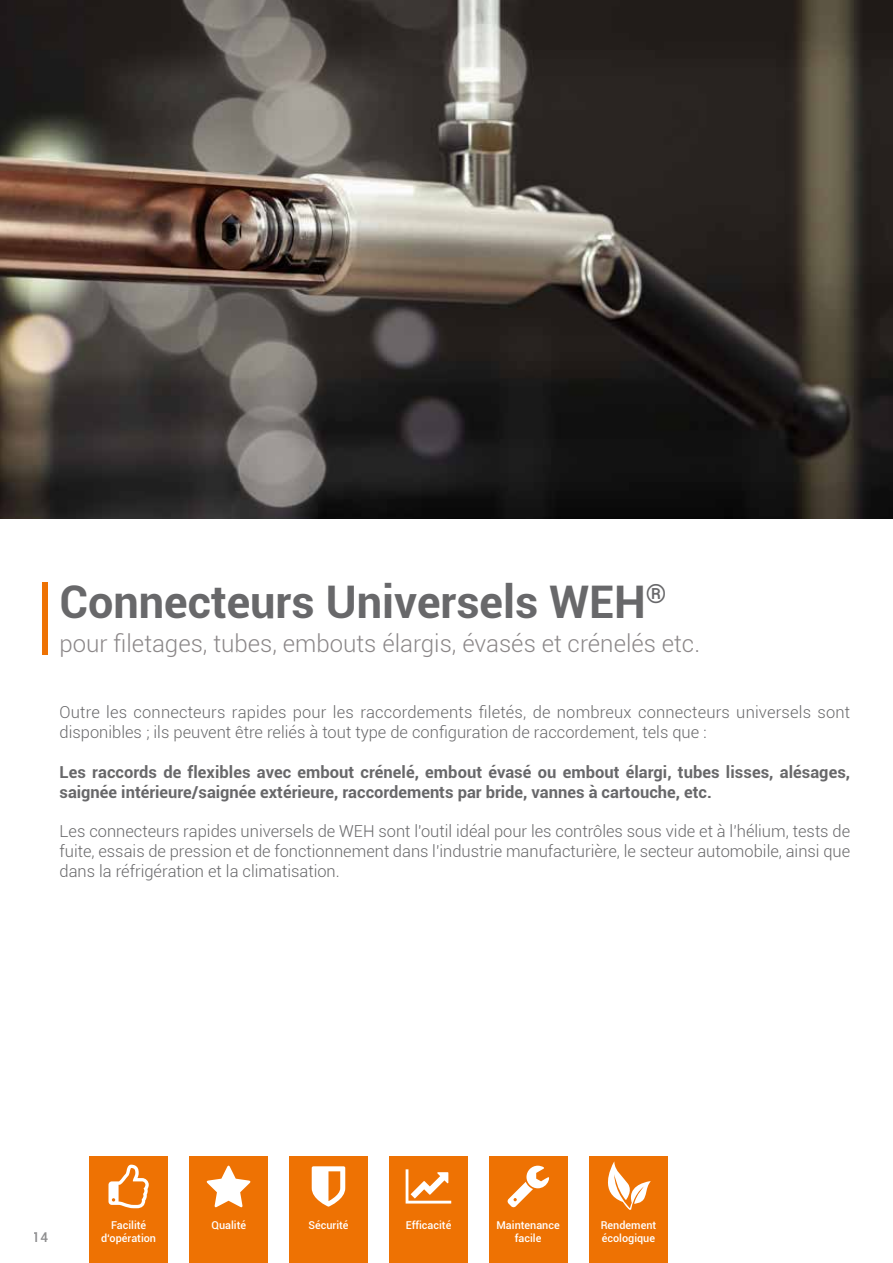
<style>
.page{position:relative;width:893px;height:1263px;background:#fff}
.page>*{position:absolute;margin:0;border:0;box-sizing:border-box;transform-origin:0 0}
.t1{font:700 45px "Roboto";color:#68686a}
.t2{font:300 24px "Roboto";color:#8b8788}
.t3{font:300 16.5px/19.8px "Roboto";color:#68686a}
.t4{font:700 16.5px/19.8px "Roboto";color:#68686a}
.t5{font:500 13.5px "Roboto";color:#68686a}
.t6{font:500 10.8px/13px "Roboto";color:#fff;text-align:center}
</style>
<div class="page">
<div style="left:43px;top:583px;width:5px;height:72px;background:#ee7203"></div>
<div style="left:589px;top:1157px;width:79px;height:106px;background:#ee7203"></div>
<div style="left:289px;top:1157px;width:79px;height:106px;background:#ee7203"></div>
<svg style="left:312px;top:1166px;width:33px;height:40px"></svg>
<div style="left:189px;top:1157px;width:79px;height:106px;background:#ee7203"></div>
<svg style="left:207px;top:1166px;width:43px;height:41px"></svg>
<div style="left:389px;top:1157px;width:79px;height:106px;background:#ee7203"></div>
<svg style="left:406px;top:1169px;width:45px;height:34px"></svg>
<div style="left:89px;top:1157px;width:79px;height:106px;background:#ee7203"></div>
<svg style="left:108px;top:1164px;width:41px;height:44px"></svg>
<div style="left:489px;top:1157px;width:79px;height:106px;background:#ee7203"></div>
<svg style="left:508px;top:1166px;width:41px;height:41px"></svg>
<svg style="left:608px;top:1161px;width:43px;height:49px"></svg>
<img style="left:0;top:0;width:893px;height:519px">
<h1 class="t1" style="left:60px;top:571px;width:608px">Connecteurs Universels WEH<sup>®</sup></h1>
<h2 class="t2" style="left:60px;top:626px;width:642px">pour filetages, tubes, embouts élargis, évasés et crénelés etc.</h2>
<p class="t3" style="left:60px;top:702px;width:792px">Outre les connecteurs rapides pour les raccordements filetés, de nombreux connecteurs universels sont disponibles ; ils peuvent être reliés à tout type de configuration de raccordement, tels que :</p>
<p class="t4" style="left:60px;top:761px;width:792px">Les raccords de flexibles avec embout crénelé, embout évasé ou embout élargi, tubes lisses, alésages, saignée intérieure/saignée extérieure, raccordements par bride, vannes à cartouche, etc.</p>
<p class="t3" style="left:60px;top:821px;width:792px;text-align:justify">Les connecteurs rapides universels de WEH sont l'outil idéal pour les contrôles sous vide et à l'hélium, tests de fuite, essais de pression et de fonctionnement dans l'industrie manufacturière, le secteur automobile, ainsi que dans la réfrigération et la climatisation.</p>
<p class="t5" style="left:33px;top:1228px;width:17px">14</p>
<p class="t6" style="left:111px;top:1218px;width:37px">Facilité</p>
<p class="t6" style="left:211px;top:1218px;width:36px">Qualité</p>
<p class="t6" style="left:308px;top:1218px;width:42px">Sécurité</p>
<p class="t6" style="left:406px;top:1218px;width:47px">Efficacité</p>
<p class="t6" style="left:101px;top:1231px;width:57px">d‘opération</p>
<p class="t6" style="left:496px;top:1218px;width:65px">Maintenance facile</p>
<p class="t6" style="left:601px;top:1218px;width:57px;text-align:left">Rendement écologique</p>
</div>
